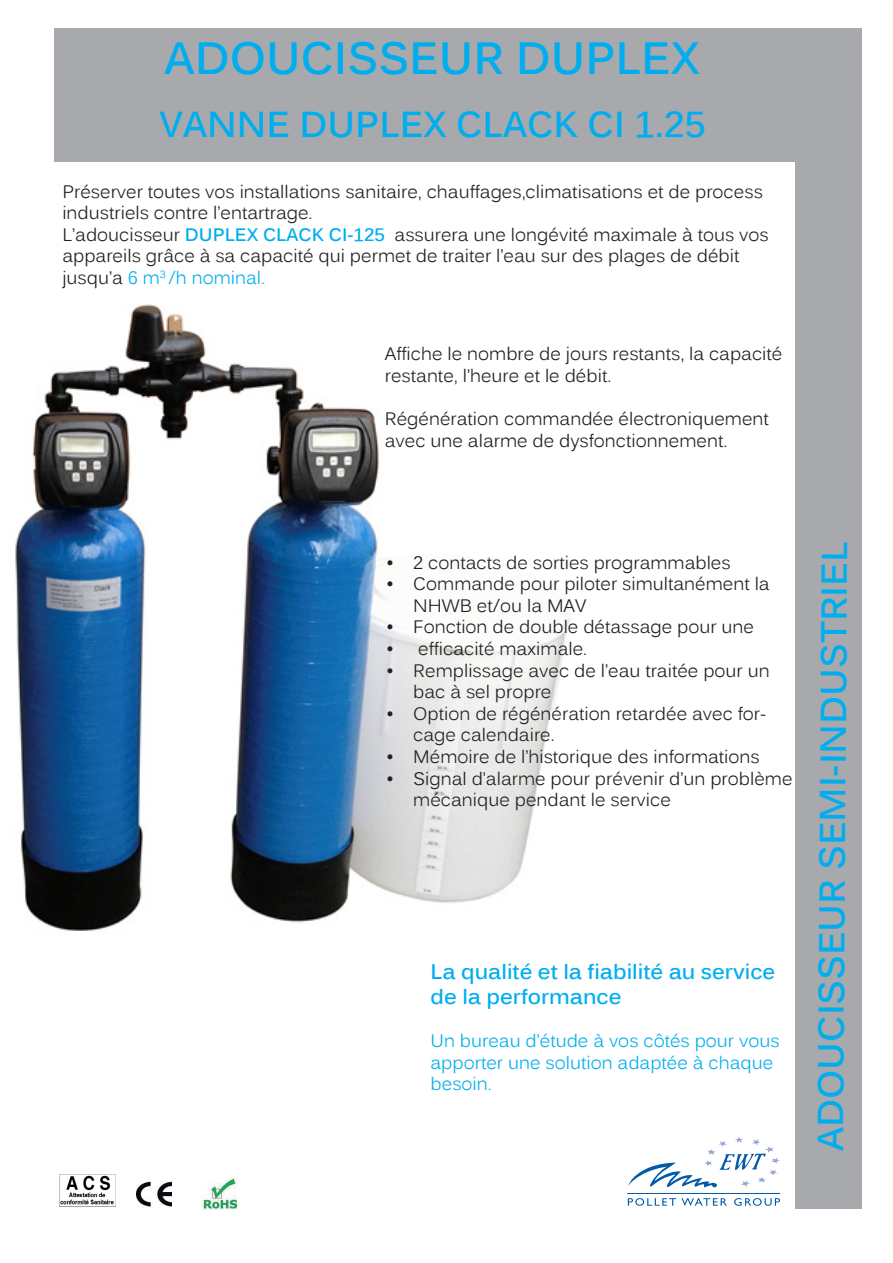
<style>
.page{position:relative;width:893px;height:1263px;background:#fff}
.page>*{position:absolute;margin:0;border:0;box-sizing:border-box;transform-origin:0 0}
.t1{font:700 45px "Kalinga";color:#00aeef}
.t2{font:700 36px "Kalinga";letter-spacing:-.01em;color:#00aeef}
.t3{font:700 21px/25.2px "Kalinga";color:#00aeef}
.t4{font:18px/21.6px "Kalinga";color:#231f20}
.t5{font:18px/21.6px "Kalinga";color:#00aeef}
.s1{font-weight:700;color:#00aeef}
.s2{color:#00aeef}
</style>
<div class="page">
<img style="left:15px;top:304px;width:556px;height:627px">
<div style="left:54px;top:101px;width:757px;height:61px;background:#a8a9ad"></div>
<div style="left:54px;top:29px;width:756px;height:73px;background:#a8a9ad"></div>
<div style="left:795px;top:29px;width:67px;height:1180px;background:#a8a9ad"></div>
<svg style="left:628px;top:1198px;width:99px;height:8px"></svg>
<svg style="left:734px;top:1198px;width:46px;height:8px"></svg>
<hr style="left:627px;top:1193px;width:153px;height:1px;background:#015aaa">
<svg style="left:628px;top:1137px;width:152px;height:51px"></svg>
<img style="left:59px;top:1174px;width:56px;height:32px">
<img style="left:136px;top:1181px;width:36px;height:26px">
<img style="left:202px;top:1177px;width:36px;height:32px">
<p class="t1" style="left:165px;top:28px;width:537px">ADOUCISSEUR DUPLEX</p>
<p class="t2" style="left:160px;top:100px;width:548px">VANNE DUPLEX CLACK CI 1.25</p>
<p class="t4" style="left:62px;top:182px;width:702px">Préserver toutes vos installations sanitaire, chauffages,climatisations et de process industriels contre l’entartrage.</p>
<p class="t4" style="left:62px;top:225px;width:708px">L’adoucisseur <span class="s1">DUPLEX CLACK CI-125</span> assurera une longévité maximale à tous vos appareils grâce à sa capacité qui permet de traiter l’eau sur des plages de débit jusqu’a <span class="s2">6 m</span><sup>3</sup> <span class="s2">/h nominal.</span></p>
<p class="t4" style="left:385px;top:345px;width:399px">Affiche le nombre de jours restants, la capacité restante, l’heure et le débit.</p>
<p class="t4" style="left:385px;top:410px;width:386px">Régénération commandée électroniquement avec une alarme de dysfonctionnement.</p>
<p class="t4" style="left:386px;top:553px;width:346px">• 2 contacts de sorties programmables</p>
<p class="t4" style="left:413px;top:575px;width:358px;text-indent:-27px">• Commande pour piloter simultanément la<br>NHWB et/ou la MAV</p>
<p class="t4" style="left:386px;top:618px;width:369px">• Fonction de double détassage pour une</p>
<p class="t4" style="left:386px;top:640px;width:202px">• efficacité maximale.</p>
<p class="t4" style="left:413px;top:661px;width:358px;text-indent:-27px">• Remplissage avec de l’eau traitée pour un bac à sel propre</p>
<p class="t4" style="left:413px;top:704px;width:354px;text-indent:-27px">• Option de régénération retardée avec for&shy;cage calendaire.</p>
<p class="t4" style="left:386px;top:748px;width:375px">• Mémoire de l’historique des informations</p>
<p class="t4" style="left:413px;top:769px;width:381px;text-indent:-27px">• Signal d’alarme pour prévenir d’un problème mécanique pendant le service</p>
<p class="t3" style="left:431px;top:961px;width:346px">La qualité et la fiabilité au service de la performance</p>
<p class="t5" style="left:431px;top:1032px;width:351px">Un bureau d’étude à vos côtés pour vous apporter une solution adaptée à chaque besoin.</p>
<p class="t2" style="left:809px;top:1151px;width:611px;rotate:-90deg">ADOUCISSEUR SEMI-INDUSTRIEL</p>
</div>
